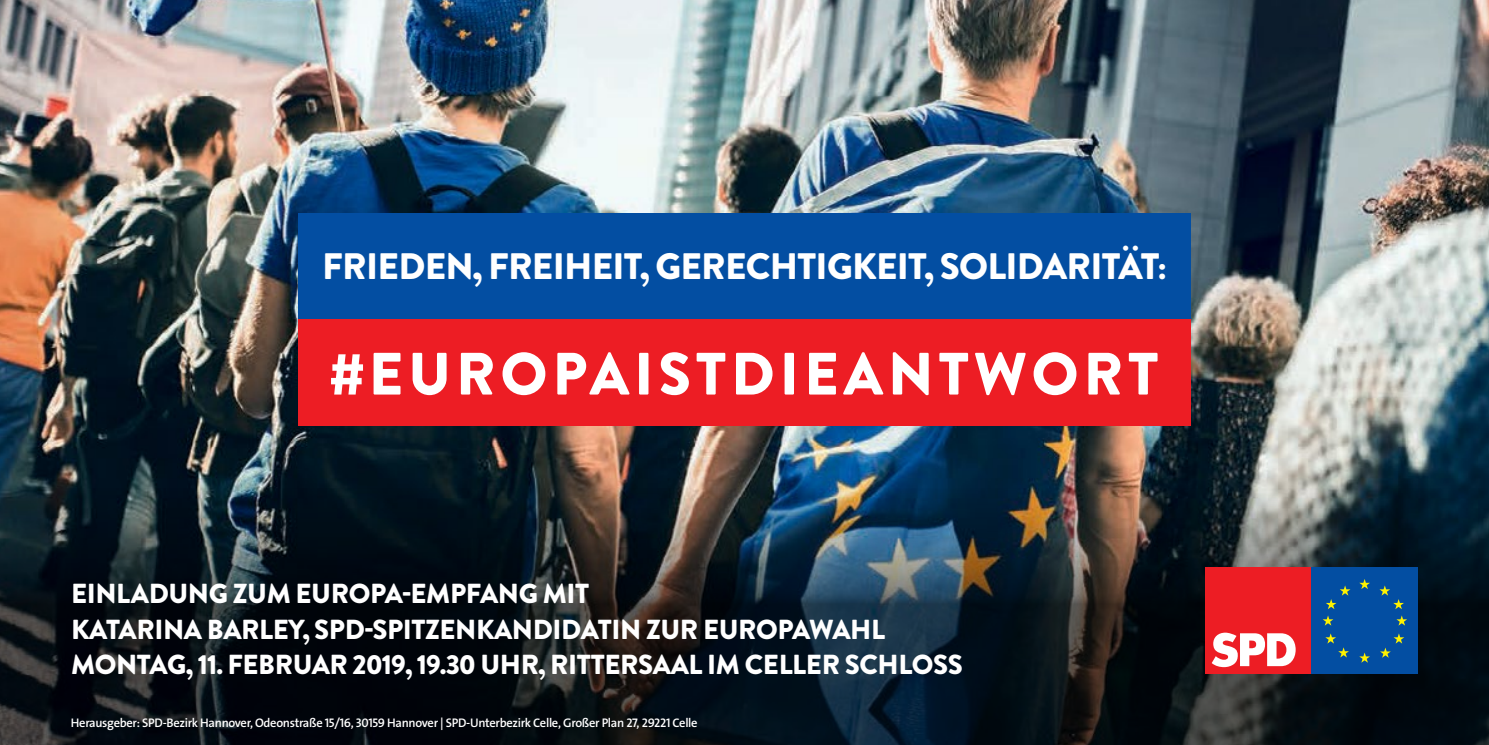
<style>
.page{position:relative;width:1489px;height:745px;background:#fff}
.page>*{position:absolute;margin:0;border:0;box-sizing:border-box;transform-origin:0 0}
.t1{font:900 36.75px "Brandon Grotesque";letter-spacing:-.02em;color:#fff}
.t2{font:900 27.5px/35.5px "Brandon Grotesque";letter-spacing:-.015em;color:#fff}
.t3{font:600 12.5px "SPD The Sans";letter-spacing:-.025em;color:#fff}
</style>
<div class="page">
<img style="left:0;top:0;width:1488px;height:461px">
<img style="left:0;top:461px;width:1488px;height:283px">
<div style="left:1205px;top:567px;width:106px;height:106px;background:#ed1d24"></div>
<div style="left:1311px;top:567px;width:106px;height:106px;background:#034ea2"></div>
<svg style="left:1211px;top:632px;width:84px;height:34px"></svg>
<svg style="left:1359px;top:579px;width:10px;height:9px"></svg>
<svg style="left:1359px;top:652px;width:10px;height:10px"></svg>
<svg style="left:1379px;top:585px;width:24px;height:24px"></svg>
<svg style="left:1396px;top:615px;width:10px;height:10px"></svg>
<svg style="left:1323px;top:615px;width:10px;height:10px"></svg>
<svg style="left:1380px;top:633px;width:24px;height:24px"></svg>
<svg style="left:1326px;top:585px;width:24px;height:24px"></svg>
<svg style="left:1325px;top:633px;width:23px;height:24px"></svg>
<div style="left:298px;top:213px;width:892px;height:106px;background:#034ea2"></div>
<div style="left:298px;top:319px;width:892px;height:106px;background:#ed1d24"></div>
<svg style="left:331px;top:354px;width:32px;height:40px"></svg>
<svg style="left:373px;top:352px;width:27px;height:42px"></svg>
<svg style="left:412px;top:352px;width:34px;height:43px"></svg>
<svg style="left:461px;top:352px;width:32px;height:42px"></svg>
<svg style="left:502px;top:352px;width:43px;height:43px"></svg>
<svg style="left:557px;top:352px;width:72px;height:42px"></svg>
<div style="left:639px;top:352px;width:9px;height:42px;background:#fff"></div>
<svg style="left:660px;top:352px;width:29px;height:43px"></svg>
<svg style="left:696px;top:352px;width:29px;height:42px"></svg>
<svg style="left:736px;top:352px;width:36px;height:42px"></svg>
<div style="left:784px;top:352px;width:10px;height:42px;background:#fff"></div>
<svg style="left:809px;top:352px;width:26px;height:42px"></svg>
<svg style="left:843px;top:352px;width:40px;height:42px"></svg>
<svg style="left:892px;top:352px;width:36px;height:43px"></svg>
<svg style="left:939px;top:352px;width:29px;height:42px"></svg>
<svg style="left:975px;top:352px;width:50px;height:43px"></svg>
<svg style="left:1033px;top:352px;width:43px;height:43px"></svg>
<svg style="left:1088px;top:352px;width:32px;height:42px"></svg>
<svg style="left:1128px;top:352px;width:29px;height:42px"></svg>
<h1 class="t1" style="left:322px;top:240px;width:846px">FRIEDEN, FREIHEIT, GERECHTIGKEIT, SOLIDARITÄT:</h1>
<p class="t2" style="left:71px;top:575px;width:893px">EINLADUNG ZUM EUROPA-EMPFANG MIT<br>KATARINA BARLEY, SPD-SPITZENKANDIDATIN ZUR EUROPAWAHL<br>MONTAG, 11. FEBRUAR 2019, 19.30 UHR, RITTERSAAL IM CELLER SCHLOSS</p>
<p class="t3" style="left:71px;top:714px;width:628px">Herausgeber: SPD-Bezirk Hannover, Odeonstraße 15/16, 30159 Hannover | SPD-Unterbezirk Celle, Großer Plan 27, 29221 Celle</p>
</div>
